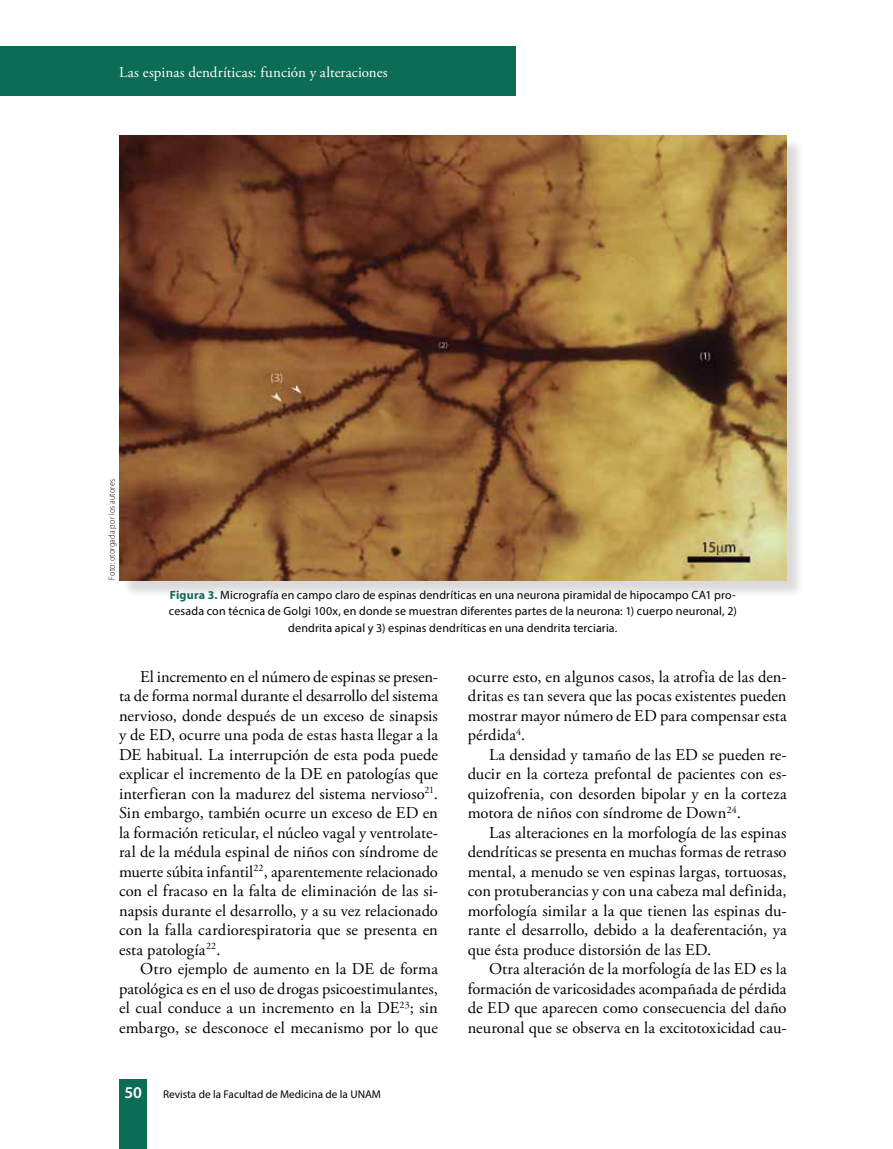
<style>
.page{position:relative;width:893px;height:1149px;background:#fff}
.page>*{position:absolute;margin:0;border:0;box-sizing:border-box;transform-origin:0 0}
.t1{font:16.5px/19.5px "Adobe Garamond Pro";letter-spacing:.005em;color:#000;text-align:justify}
.t2{font:600 16.5px "Myriad Pro";color:#fff}
.t3{font:15px "Adobe Garamond Pro";letter-spacing:.01em;color:#fff}
.t4{font:12px/16.5px "Myriad Pro";letter-spacing:.015em;color:#000;text-align:center}
.t5{font:11.25px "Myriad Pro";color:#000}
.t6{font:300 9px "Myriad Pro";letter-spacing:.015em;color:#000;scale:.9 1}
.s1{font-weight:700;color:#0d6c54}
</style>
<div class="page">
<div style="left:119px;top:1079px;width:28px;height:69px;background:#0d6c54"></div>
<div style="left:0;top:47px;width:516px;height:49px;background:#0d6c54"></div>
<div style="left:121px;top:137px;width:684px;height:461px;background:#000;opacity:.15"></div>
<img style="left:119px;top:135px;width:668px;height:445px">
<p class="t3" style="left:119px;top:63px;width:270px">Las espinas dendríticas: función y alteraciones</p>
<p class="t6" style="left:107px;top:579px;width:113px;rotate:-90deg">Foto: otorgada por los autores</p>
<p class="t4" style="left:169px;top:586px;width:569px"><span class="s1">Figura 3.</span> Micrografía en campo claro de espinas dendríticas en una neurona piramidal de hipocampo CA1 pro&shy;cesada con técnica de Golgi 100x, en donde se muestran diferentes partes de la neurona: 1) cuerpo neuronal, 2) dendrita apical y 3) espinas dendríticas en una dendrita terciaria.</p>
<p class="t1" style="left:119px;top:667px;width:320px;text-indent:21px">El incremento en el número de espinas se presen&shy;ta de forma normal durante el desarrollo del sistema nervioso, donde después de un exceso de sinapsis y de ED, ocurre una poda de estas hasta llegar a la DE habitual. La interrupción de esta poda puede explicar el incremento de la DE en patologías que interfieran con la madurez del sistema nervioso<sup>21</sup>.<br>Sin embargo, también ocurre un exceso de ED en la formación reticular, el núcleo vagal y ventrolate&shy;ral de la médula espinal de niños con síndrome de muerte súbita infantil<sup>22</sup>, aparentemente relacionado con el fracaso en la falta de eliminación de las si&shy;napsis durante el desarrollo, y a su vez relacionado con la falla cardiorespiratoria que se presenta en esta patología<sup>22</sup>.</p>
<p class="t1" style="left:119px;top:959px;width:320px;text-indent:21px">Otro ejemplo de aumento en la DE de forma patológica es en el uso de drogas psicoestimulantes, el cual conduce a un incremento en la DE<sup>23</sup>; sin embargo, se desconoce el mecanismo por lo que</p>
<p class="t2" style="left:124px;top:1081px;width:19px">50</p>
<p class="t5" style="left:163px;top:1086px;width:219px">Revista de la Facultad de Medicina de la UNAM</p>
<p class="t1" style="left:468px;top:667px;width:320px">ocurre esto, en algunos casos, la atrofia de las den&shy;dritas es tan severa que las pocas existentes pueden mostrar mayor número de ED para compensar esta pérdida<sup>4</sup>.</p>
<p class="t1" style="left:468px;top:745px;width:320px;text-indent:21px">La densidad y tamaño de las ED se pueden re&shy;ducir en la corteza prefontal de pacientes con es&shy;quizofrenia, con desorden bipolar y en la corteza motora de niños con síndrome de Down<sup>24</sup>.</p>
<p class="t1" style="left:468px;top:823px;width:320px;text-indent:21px">Las alteraciones en la morfología de las espinas dendríticas se presenta en muchas formas de retraso mental, a menudo se ven espinas largas, tortuosas, con protuberancias y con una cabeza mal definida, morfología similar a la que tienen las espinas du&shy;rante el desarrollo, debido a la deaferentación, ya que ésta produce distorsión de las ED.</p>
<p class="t1" style="left:468px;top:959px;width:320px;text-indent:21px">Otra alteración de la morfología de las ED es la formación de varicosidades acompañada de pérdida de ED que aparecen como consecuencia del daño neuronal que se observa en la excitotoxicidad cau-</p>
</div>
